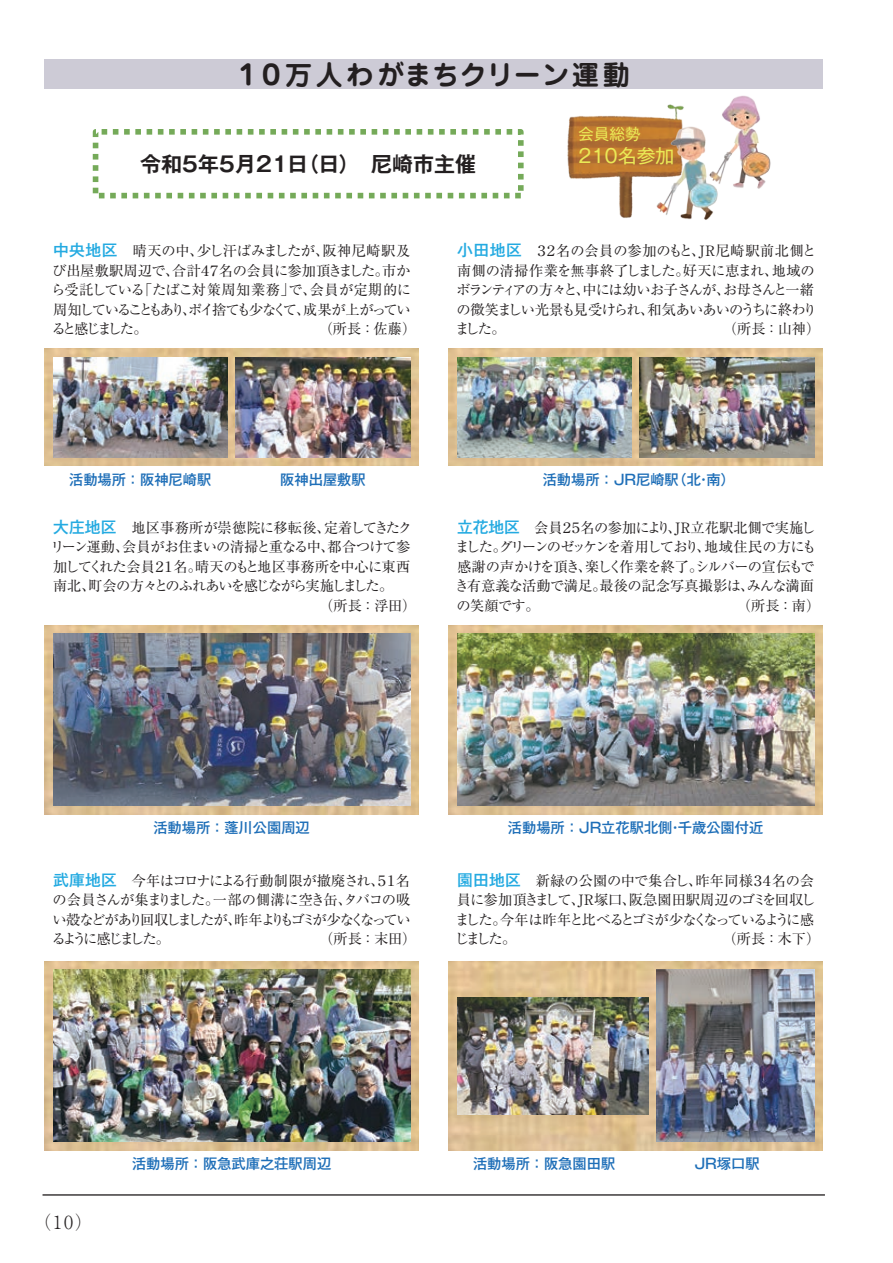
<style>
.page{position:relative;width:893px;height:1263px;background:#fff}
.page>*{position:absolute;margin:0;border:0;box-sizing:border-box;transform-origin:0 0}
.t1{font:700 27px "Jun 501 Pro";letter-spacing:.055em;color:#231f20}
.t2{font:700 21px "Gothic MB101 Pr 6 N De";letter-spacing:-.06em;color:#231f20}
.t3{font:700 21px "Gothic MB101 Pr 6 N De";letter-spacing:-.12em;color:#231f20}
.t4{font:18.75px "Gothic MB101 Pr 6 N";letter-spacing:-.15em;color:#eae956}
.t5{font:300 18px "Ryumin Pr 6 N";color:#231f20}
.t6{font:500 15.75px "Gothic MB101 Pr 6 N";color:#24aae1}
.t7{font:15.75px "Gothic MB101 Pr 6 N";color:#eae956}
.t8{font:14.25px/19.5px "Ryumin Pr 6 N";letter-spacing:-.055em;color:#231f20}
.t9{font:500 14.25px "Gothic MB101 Pr 6 N";color:#1f6fb8}
.t10{font:14.25px "Ryumin Pr 6 N";letter-spacing:-.095em;color:#231f20}
.t11{font:14.25px/19.5px "Ryumin Pr 6 N";letter-spacing:-.01em;color:#231f20}
.t12{font:14.25px/19.5px "Ryumin Pr 6 N";letter-spacing:-.03em;color:#231f20}
.t13{font:14.25px/19.5px "Ryumin Pr 6 N";letter-spacing:-.115em;color:#231f20}
.t14{font:14.25px/19.5px "Ryumin Pr 6 N";letter-spacing:-.11em;color:#231f20}
.t15{font:14.25px/19.5px "Ryumin Pr 6 N";color:#231f20;text-align:right}
.t16{font:14.25px/19.5px "Ryumin Pr 6 N";letter-spacing:-.13em;color:#231f20}
.t17{font:14.25px "Ryumin Pr 6 N";letter-spacing:.005em;color:#231f20}
.t18{font:14.25px/19.5px "Ryumin Pr 6 N";letter-spacing:.01em;color:#231f20}
.t19{font:14.25px "Ryumin Pr 6 N";letter-spacing:-.02em;color:#231f20}
.t20{font:14.25px "Ryumin Pr 6 N";letter-spacing:-.025em;color:#231f20}
.t21{font:14.25px "Ryumin Pr 6 N";letter-spacing:-.1em;color:#231f20}
.t22{font:14.25px "Ryumin Pr 6 N";letter-spacing:-.19em;color:#231f20}
.t23{font:14.25px "Ryumin Pr 6 N";letter-spacing:-.125em;color:#231f20}
.t24{font:14.25px "Ryumin Pr 6 N";letter-spacing:.035em;color:#231f20}
.t25{font:14.25px "Ryumin Pr 6 N";letter-spacing:-.215em;color:#231f20}
.t26{font:14.25px "Ryumin Pr 6 N";letter-spacing:-.185em;color:#231f20}
.t27{font:14.25px "Ryumin Pr 6 N";letter-spacing:.025em;color:#231f20}
.t28{font:14.25px "Ryumin Pr 6 N";letter-spacing:-.12em;color:#231f20}
.t29{font:14.25px "Ryumin Pr 6 N";letter-spacing:-.145em;color:#231f20}
.s1{font-family:"Gothic MB101 Pr 6 N";font-weight:500;font-size:15.75px;color:#24aae1}
.s2{font-family:"Ryumin Pr 6 N";font-weight:400;font-size:14.25px;color:#231f20}
</style>
<div class="page">
<div style="left:45px;top:60px;width:778px;height:29px;background:#cdcbd6"></div>
<img style="left:45px;top:349px;width:374px;height:117px">
<img style="left:448px;top:349px;width:375px;height:117px">
<img style="left:45px;top:625px;width:374px;height:189px">
<img style="left:448px;top:625px;width:375px;height:189px">
<img style="left:45px;top:961px;width:374px;height:189px">
<img style="left:448px;top:961px;width:375px;height:189px">
<img style="left:567px;top:104px;width:117px;height:114px">
<img style="left:648px;top:122px;width:70px;height:98px">
<img style="left:700px;top:95px;width:71px;height:99px">
<div style="left:93px;top:129px;width:431px;height:69px;border:6px dashed #75aa59"></div>
<img style="left:53px;top:357px;width:174px;height:100px">
<img style="left:236px;top:357px;width:174px;height:100px">
<img style="left:457px;top:357px;width:174px;height:100px">
<img style="left:640px;top:357px;width:174px;height:100px">
<img style="left:53px;top:634px;width:357px;height:172px">
<img style="left:457px;top:634px;width:357px;height:172px">
<img style="left:53px;top:969px;width:357px;height:173px">
<img style="left:457px;top:997px;width:191px;height:117px">
<img style="left:657px;top:969px;width:157px;height:173px">
<hr style="left:43px;top:1194px;width:782px;height:1px;background:#231f20">
<p class="t1" style="left:234px;top:53px;width:397px">１０万人わがまちクリーン運動</p>
<p class="t2" style="left:287px;top:147px;width:191px">（日日）　尼崎市主催</p>
<p class="t3" style="left:140px;top:147px;width:152px">令和５年５月２１</p>
<p class="t7" style="left:578px;top:121px;width:64px">会員総勢</p>
<p class="t4" style="left:575px;top:140px;width:100px">２１０名参加</p>
<p class="t8" style="left:53px;top:240px;width:152px"><span class="s1">中央地区</span>　晴天の中、</p>
<p class="t8" style="left:322px;top:240px;width:89px">阪神尼崎駅及</p>
<p class="t8" style="left:197px;top:240px;width:134px">少し汗ばみましたが、</p>
<p class="t8" style="left:219px;top:260px;width:172px">名の会員に参加頂きました。</p>
<p class="t17" style="left:52px;top:259px;width:150px">び出屋敷駅周辺で合計</p>
<p class="t8" style="left:382px;top:260px;width:30px">市か</p>
<p class="t8" style="left:198px;top:260px;width:25px">４７</p>
<p class="t8" style="left:165px;top:260px;width:16px">、</p>
<p class="t15" style="left:457px;top:240px;width:361px"><span class="s1">小田地区</span>　３２名の会員の参加のもと JR尼崎駅前北側と地域の</p>
<p class="t8" style="left:691px;top:240px;width:16px">、</p>
<p class="t11" style="left:457px;top:260px;width:234px">南側の清掃作業を無事終了しました。</p>
<p class="t8" style="left:683px;top:260px;width:97px">好天に恵まれ、</p>
<p class="t13" style="left:51px;top:279px;width:361px">ら受託している<br>周知していることもありポイ捨ても少なくて成果が上がってい</p>
<p class="t27" style="left:310px;top:279px;width:103px">会員が定期的に</p>
<p class="t24" style="left:138px;top:279px;width:180px">「たばこ対策周知業務 で」、</p>
<p class="t8" style="left:182px;top:299px;width:16px">、</p>
<p class="t8" style="left:296px;top:299px;width:16px">、</p>
<p class="t10" style="left:456px;top:279px;width:276px">ボランティアの方々と中には幼いお子さんが、</p>
<p class="t28" style="left:723px;top:279px;width:93px">お母さんと一緒</p>
<p class="t8" style="left:576px;top:279px;width:16px">、</p>
<p class="t21" style="left:456px;top:298px;width:200px">の微笑ましい光景も見受けられ、</p>
<p class="t8" style="left:647px;top:299px;width:171px">和気あいあいのうちに終わり</p>
<p class="t26" style="left:52px;top:318px;width:98px">ると感じました。</p>
<p class="t8" style="left:319px;top:318px;width:99px">（所長：佐藤(</p>
<p class="t8" style="left:455px;top:318px;width:52px">ました。</p>
<p class="t8" style="left:723px;top:318px;width:99px">（所長：山神(</p>
<p class="t9" style="left:69px;top:467px;width:144px">活動場所：阪神尼崎駅</p>
<p class="t9" style="left:280px;top:467px;width:87px">阪神出屋敷駅</p>
<p class="t18" style="left:328px;top:517px;width:84px;text-indent:-275px"><span class="s1">大庄地区</span>　地区事務所が崇徳院に移転後、<br>都合つけて参</p>
<p class="t29" style="left:324px;top:516px;width:90px">定着してきたク</p>
<p class="t8" style="left:122px;top:536px;width:214px">会員がお住まいの清掃と重なる中、</p>
<p class="t8" style="left:51px;top:536px;width:80px">リーン運動、</p>
<p class="t20" style="left:195px;top:555px;width:217px">晴天のもと地区事務所を中心に東西</p>
<p class="t8" style="left:173px;top:556px;width:30px">名。</p>
<p class="t14" style="left:88px;top:556px;width:307px;text-indent:-35px">加してくれた会員<br>町会の方々とのふれあいを感じながら実施しました。</p>
<p class="t8" style="left:152px;top:556px;width:25px">２１</p>
<p class="t8" style="left:53px;top:575px;width:44px">南北、</p>
<p class="t8" style="left:319px;top:595px;width:99px">（所長：浮田(</p>
<p class="t9" style="left:673px;top:467px;width:64px">（北南(</p>
<p class="t9" style="left:543px;top:467px;width:138px">活動場所：JR尼崎駅</p>
<p class="t19" style="left:580px;top:516px;width:236px">名の参加により JR立花駅北側で実施し</p>
<p class="t9" style="left:697px;top:467px;width:16px">・</p>
<p class="t6" style="left:457px;top:514px;width:107px">立花地区<span class="s2">　会員</span></p>
<p class="t10" style="left:455px;top:536px;width:363px">ましたグリーンのゼッケンを着用しており地域住民の方にも</p>
<p class="t8" style="left:560px;top:517px;width:25px">２５</p>
<p class="t8" style="left:668px;top:517px;width:16px">、</p>
<p class="t8" style="left:457px;top:536px;width:359px;text-indent:36px">。<br>感謝の声かけを頂き楽しく作業を終了シルバーの宣伝もで</p>
<p class="t8" style="left:697px;top:536px;width:16px">、</p>
<p class="t8" style="left:689px;top:556px;width:16px">。</p>
<p class="t8" style="left:578px;top:556px;width:16px">、</p>
<p class="t8" style="left:455px;top:575px;width:153px">き有意義な活動で満足。</p>
<p class="t17" style="left:599px;top:575px;width:216px">最後の記念写真撮影はみんな満面</p>
<p class="t8" style="left:740px;top:575px;width:16px">、</p>
<p class="t8" style="left:456px;top:595px;width:85px">の笑顔です。</p>
<p class="t8" style="left:737px;top:595px;width:85px">（所長 南： (</p>
<p class="t9" style="left:153px;top:816px;width:158px">活動場所：蓬川公園周辺</p>
<p class="t9" style="left:508px;top:816px;width:257px">活動場所：JR立花駅北側千歳公園付近</p>
<p class="t9" style="left:668px;top:816px;width:16px">・</p>
<p class="t12" style="left:213px;top:870px;width:199px;text-indent:-160px"><span class="s1">武庫地区</span>　今年はコロナによる行動制限が撤廃され５１一部の側溝に空き缶タバコの吸</p>
<p class="t8" style="left:396px;top:870px;width:16px">名</p>
<p class="t8" style="left:370px;top:870px;width:16px">、</p>
<p class="t10" style="left:53px;top:888px;width:169px">の会員さんが集まりました。</p>
<p class="t8" style="left:338px;top:889px;width:16px">、</p>
<p class="t22" style="left:234px;top:908px;width:178px">昨年よりもゴミが少なくなってい</p>
<p class="t23" style="left:53px;top:908px;width:191px">い殻などがあり回収しましたが、</p>
<p class="t11" style="left:629px;top:870px;width:188px;text-indent:-172px"><span class="s1">園田地区</span>　新緑の公園の中で集合し昨年同様<br>阪急園田駅周辺のゴミを回収し</p>
<p class="t8" style="left:772px;top:870px;width:44px">名の会</p>
<p class="t8" style="left:751px;top:870px;width:25px">３４</p>
<p class="t8" style="left:688px;top:870px;width:16px">、</p>
<p class="t8" style="left:457px;top:889px;width:181px">員に参加頂きまして JR塚口、</p>
<p class="t16" style="left:500px;top:889px;width:316px;text-indent:71px">、<br>今年は昨年と比べるとゴミが少なくなっているように感</p>
<p class="t8" style="left:455px;top:909px;width:53px">ました。</p>
<p class="t25" style="left:52px;top:927px;width:120px">るように感じました。</p>
<p class="t8" style="left:319px;top:928px;width:99px">（所長：末田(</p>
<p class="t8" style="left:454px;top:928px;width:63px">じました。</p>
<p class="t8" style="left:723px;top:928px;width:99px">（所長：木下(</p>
<p class="t5" style="left:34px;top:1208px;width:61px">)10(</p>
<p class="t9" style="left:132px;top:1152px;width:201px">活動場所：阪急武庫之荘駅周辺</p>
<p class="t9" style="left:473px;top:1152px;width:144px">活動場所：阪急園田駅</p>
<p class="t9" style="left:694px;top:1152px;width:67px">JR塚口駅</p>
</div>
